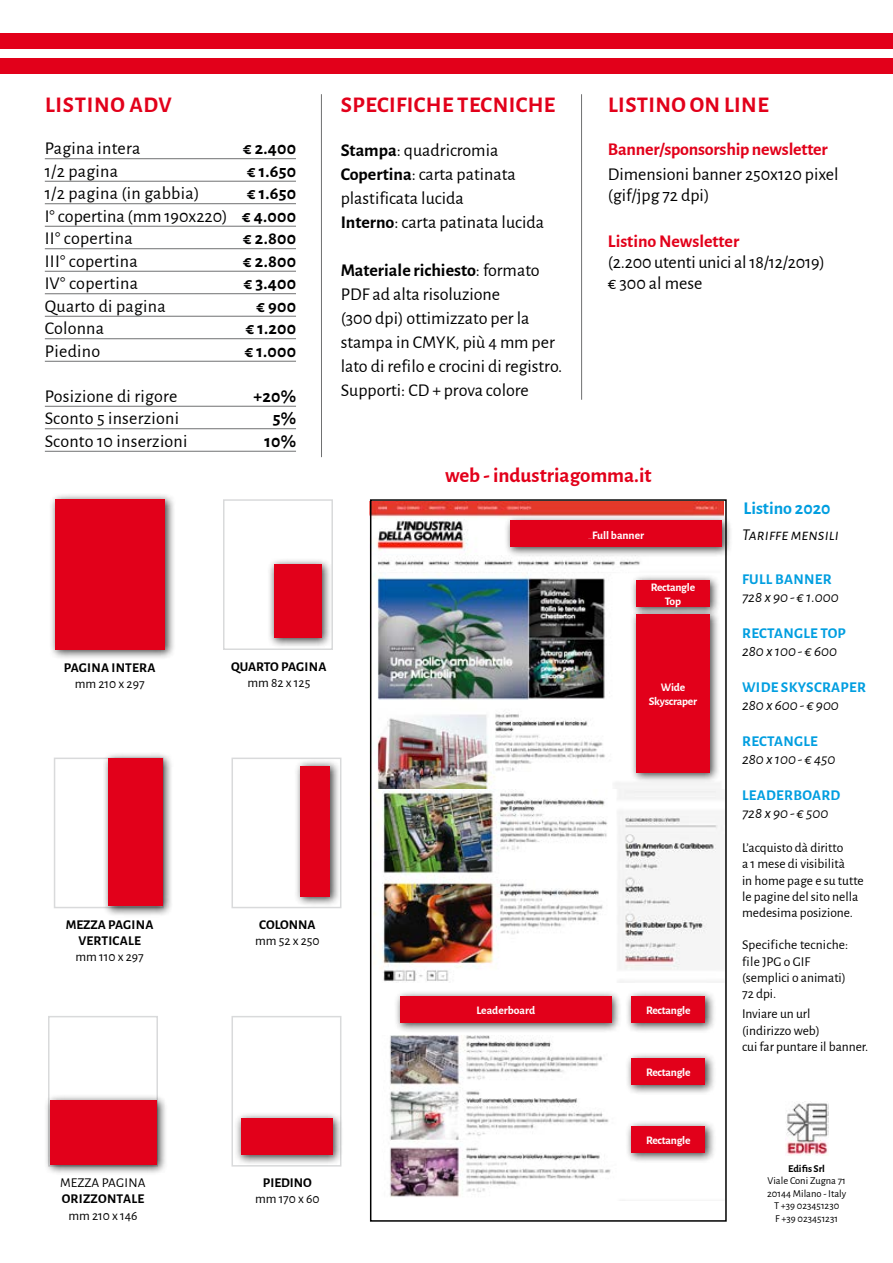
<style>
.page{position:relative;width:893px;height:1263px;background:#fff}
.page>*{position:absolute;margin:0;border:0;box-sizing:border-box;transform-origin:0 0}
.t1{font:700 22.5px "Alegreya Sans";letter-spacing:.02em;color:#e2001a}
.t2{font:700 21px "Alegreya Sans";color:#e2001a}
.t3{font:18px/24px "Alegreya Sans";color:#000}
.t4{font:700 18px "Alegreya Sans";letter-spacing:.015em;color:#000}
.t5{font:700 18px "Alegreya Sans";letter-spacing:-.01em;color:#e2001a}
.t6{font:700 18px "Alegreya Sans";color:#009ee0}
.t7{font:italic 16.5px "Alegreya Sans SC";color:#000}
.t8{font:italic 15px "Alegreya Sans";color:#000}
.t9{font:700 15px "Alegreya Sans";letter-spacing:.02em;color:#009ee0}
.t10{font:13.5px/16.2px "Alegreya Sans";color:#000}
.t11{font:700 13.5px/16.2px "Alegreya Sans";letter-spacing:.01em;color:#000;text-align:center}
.t12{font:700 11.55px/14px "Alegreya Sans";letter-spacing:-.02em;color:#fff;text-align:center}
.t13{font:700 11.55px "Alegreya Sans";color:#fff}
.t14{font:10.5px/12.6px "Alegreya Sans";color:#000;text-align:center}
.t15{font:700 10.5px "Alegreya Sans";letter-spacing:-.01em;color:#000}
.s1{font-weight:700}
</style>
<div class="page">
<hr style="left:45px;top:158px;width:251px;height:1px;background:#707172">
<hr style="left:45px;top:181px;width:251px;height:1px;background:#707172">
<hr style="left:45px;top:203px;width:251px;height:1px;background:#707172">
<hr style="left:45px;top:226px;width:251px;height:1px;background:#707172">
<hr style="left:45px;top:248px;width:251px;height:1px;background:#707172">
<hr style="left:45px;top:271px;width:251px;height:1px;background:#707172">
<hr style="left:45px;top:293px;width:251px;height:1px;background:#707172">
<hr style="left:45px;top:316px;width:251px;height:1px;background:#707172">
<hr style="left:45px;top:338px;width:251px;height:1px;background:#707172">
<hr style="left:45px;top:361px;width:251px;height:1px;background:#707172">
<hr style="left:45px;top:406px;width:251px;height:1px;background:#707172">
<hr style="left:45px;top:428px;width:251px;height:1px;background:#707172">
<hr style="left:45px;top:451px;width:251px;height:1px;background:#707172">
<hr style="left:581px;top:94px;width:1px;height:306px;background:#707172">
<img style="left:373px;top:502px;width:350px;height:287px">
<img style="left:373px;top:789px;width:351px;height:194px">
<img style="left:389px;top:1035px;width:236px;height:166px">
<div style="left:49px;top:493px;width:126px;height:167px;background:#000;opacity:.75"></div>
<div style="left:56px;top:499px;width:109px;height:151px;background:#e2001a"></div>
<div style="left:48px;top:1016px;width:110px;height:150px;border:2px solid #d9dadb"></div>
<div style="left:44px;top:1094px;width:123px;height:81px;background:#000;opacity:.75"></div>
<div style="left:50px;top:1100px;width:107px;height:65px;background:#e2001a"></div>
<div style="left:54px;top:757px;width:110px;height:151px;border:2px solid #d9dadb"></div>
<div style="left:103px;top:752px;width:70px;height:165px;background:#000;opacity:.75"></div>
<div style="left:109px;top:758px;width:54px;height:148px;background:#e2001a"></div>
<div style="left:223px;top:499px;width:110px;height:151px;border:2px solid #d9dadb"></div>
<div style="left:268px;top:558px;width:65px;height:91px;background:#000;opacity:.75"></div>
<div style="left:274px;top:565px;width:48px;height:73px;background:#e2001a"></div>
<div style="left:231px;top:1016px;width:110px;height:150px;border:2px solid #d9dadb"></div>
<div style="left:235px;top:1111px;width:109px;height:54px;background:#000;opacity:.75"></div>
<div style="left:241px;top:1118px;width:92px;height:37px;background:#e2001a"></div>
<div style="left:231px;top:757px;width:110px;height:151px;border:2px solid #d9dadb"></div>
<div style="left:294px;top:759px;width:46px;height:147px;background:#000;opacity:.75"></div>
<div style="left:300px;top:766px;width:30px;height:130px;background:#e2001a"></div>
<div style="left:625px;top:990px;width:91px;height:44px;background:#000;opacity:.75"></div>
<div style="left:631px;top:996px;width:74px;height:27px;background:#e2001a"></div>
<div style="left:625px;top:1051px;width:91px;height:44px;background:#000;opacity:.75"></div>
<div style="left:631px;top:1058px;width:74px;height:26px;background:#e2001a"></div>
<div style="left:625px;top:1119px;width:91px;height:44px;background:#000;opacity:.75"></div>
<div style="left:631px;top:1126px;width:74px;height:26px;background:#e2001a"></div>
<div style="left:630px;top:573px;width:91px;height:44px;background:#000;opacity:.75"></div>
<div style="left:636px;top:580px;width:74px;height:26px;background:#e2001a"></div>
<div style="left:630px;top:608px;width:91px;height:175px;background:#000;opacity:.75"></div>
<div style="left:636px;top:614px;width:74px;height:159px;background:#e2001a"></div>
<img style="left:785px;top:1102px;width:43px;height:53px">
<div style="left:505px;top:514px;width:228px;height:43px;background:#000;opacity:.75"></div>
<div style="left:511px;top:521px;width:211px;height:26px;background:#e2001a"></div>
<div style="left:394px;top:990px;width:228px;height:42px;background:#000;opacity:.75"></div>
<div style="left:400px;top:996px;width:211px;height:26px;background:#e2001a"></div>
<div style="left:370px;top:499px;width:357px;height:723px;border:2px solid #000"></div>
<hr style="left:321px;top:94px;width:1px;height:363px;background:#707172">
<div style="left:0;top:33px;width:893px;height:15px;background:#e2001a"></div>
<div style="left:0;top:58px;width:893px;height:16px;background:#e2001a"></div>
<p class="t1" style="left:45px;top:88px;width:128px">LISTINO ADV</p>
<p class="t3" style="left:45px;top:136px;width:97px">Pagina intera</p>
<p class="t4" style="left:243px;top:135px;width:55px">€ 2.400</p>
<p class="t3" style="left:45px;top:158px;width:75px">1/2 pagina</p>
<p class="t4" style="left:247px;top:158px;width:51px">€ 1.650</p>
<p class="t3" style="left:45px;top:181px;width:156px">1/2 pagina (in gabbia)</p>
<p class="t3" style="left:45px;top:181px;width:253px;line-height:22.5px;text-align:justify;text-indent:202px"><span class="s1">€ 1.650<br></span>I° copertina (mm 190x220) <span class="s1">€ 4.000<br></span>II° copertina</p>
<p class="t4" style="left:243px;top:225px;width:54px">€ 2.800</p>
<p class="t3" style="left:45px;top:248px;width:94px">III° copertina</p>
<p class="t4" style="left:243px;top:248px;width:54px">€ 2.800</p>
<p class="t3" style="left:45px;top:271px;width:95px">IV° copertina</p>
<p class="t4" style="left:244px;top:270px;width:54px">€ 3.400</p>
<p class="t3" style="left:45px;top:293px;width:122px">Quarto di pagina</p>
<p class="t4" style="left:257px;top:293px;width:41px">€ 900</p>
<p class="t3" style="left:45px;top:316px;width:61px">Colonna</p>
<p class="t4" style="left:246px;top:315px;width:52px">€ 1.200</p>
<p class="t3" style="left:45px;top:338px;width:57px">Piedino</p>
<p class="t4" style="left:245px;top:338px;width:53px">€ 1.000</p>
<p class="t3" style="left:45px;top:383px;width:134px">Posizione di rigore</p>
<p class="t4" style="left:254px;top:383px;width:44px">+20%</p>
<p class="t3" style="left:45px;top:406px;width:136px">Sconto 5 inserzioni</p>
<p class="t4" style="left:273px;top:405px;width:25px">5%</p>
<p class="t3" style="left:45px;top:428px;width:144px">Sconto 10 inserzioni</p>
<p class="t4" style="left:265px;top:428px;width:33px">10%</p>
<p class="t11" style="left:64px;top:658px;width:93px">PAGINA INTERA</p>
<p class="t10" style="left:75px;top:675px;width:71px">mm 210 x 297</p>
<p class="t11" style="left:231px;top:657px;width:97px">QUARTO PAGINA</p>
<p class="t10" style="left:247px;top:674px;width:64px">mm 82 x 125</p>
<p class="t11" style="left:66px;top:916px;width:89px">MEZZA PAGINA<br>VERTICALE</p>
<p class="t10" style="left:76px;top:948px;width:70px">mm 110 x 297</p>
<p class="t11" style="left:259px;top:916px;width:58px">COLONNA</p>
<p class="t10" style="left:255px;top:932px;width:66px">mm 52 x 250</p>
<p class="t1" style="left:341px;top:88px;width:216px">SPECIFICHE TECNICHE</p>
<p class="t3" style="left:341px;top:137px;width:205px"><span class="s1">Stampa</span>: quadricromia<br><span class="s1">Copertina</span>: carta patinata plastificata lucida<br><span class="s1">Interno</span>: carta patinata lucida</p>
<p class="t3" style="left:341px;top:257px;width:223px"><span class="s1">Materiale richiesto</span>: formato<br>PDF ad alta risoluzione<br>(300 dpi) ottimizzato per la stampa in CMYK, più 4 mm per lato di refilo e crocini di registro.<br>Supporti: CD + prova colore</p>
<p class="t1" style="left:608px;top:88px;width:162px">LISTINO ON LINE</p>
<p class="t5" style="left:608px;top:136px;width:221px">Banner/sponsorship newsletter</p>
<p class="t3" style="left:608px;top:163px;width:232px;line-height:21px">Dimensioni banner 250x120 pixel (gif/jpg 72 dpi)</p>
<p class="t5" style="left:608px;top:228px;width:133px">Listino Newsletter</p>
<p class="t3" style="left:608px;top:251px;width:218px;line-height:21px">(2.200 utenti unici al 18/12/2019) € 300 al mese</p>
<p class="t2" style="left:445px;top:460px;width:208px">web - industriagomma.it</p>
<p class="t13" style="left:592px;top:526px;width:53px">Full banner</p>
<p class="t12" style="left:651px;top:579px;width:46px">Rectangle<br>Top</p>
<p class="t12" style="left:649px;top:680px;width:50px">Wide<br>Skyscraper</p>
<p class="t13" style="left:476px;top:1002px;width:60px">Leaderboard</p>
<p class="t12" style="left:646px;top:1003px;width:46px">Rectangle</p>
<p class="t12" style="left:646px;top:1064px;width:46px">Rectangle</p>
<p class="t6" style="left:743px;top:495px;width:89px">Listino 2020</p>
<p class="t7" style="left:742px;top:524px;width:99px">Tariffe mensili</p>
<p class="t9" style="left:742px;top:568px;width:91px">FULL BANNER</p>
<p class="t8" style="left:742px;top:587px;width:98px">728 x 90 - € 1.000</p>
<p class="t9" style="left:742px;top:622px;width:105px">RECTANGLE TOP</p>
<p class="t8" style="left:742px;top:641px;width:97px">280 x 100 - € 600</p>
<p class="t9" style="left:742px;top:676px;width:125px">WIDE SKYSCRAPER</p>
<p class="t8" style="left:742px;top:695px;width:98px">280 x 600 - € 900</p>
<p class="t9" style="left:742px;top:730px;width:77px">RECTANGLE</p>
<p class="t8" style="left:742px;top:749px;width:95px">280 x 100 - € 450</p>
<p class="t9" style="left:742px;top:784px;width:100px">LEADERBOARD</p>
<p class="t8" style="left:742px;top:803px;width:88px">728 x 90 - € 500</p>
<p class="t10" style="left:742px;top:839px;width:123px">L’acquisto dà diritto<br>a 1 mese di visibilità<br>in home page e su tutte le pagine del sito nella medesima posizione.</p>
<p class="t10" style="left:742px;top:936px;width:108px">Specifiche tecniche: file JPG o GIF (semplici o animati)<br>72 dpi.</p>
<p class="t10" style="left:742px;top:1005px;width:128px">Inviare un url<br>(indirizzo web)<br>cui far puntare il banner.</p>
<p class="t10" style="left:60px;top:1174px;width:87px">MEZZA PAGINA</p>
<p class="t11" style="left:62px;top:1190px;width:84px">ORIZZONTALE</p>
<p class="t10" style="left:68px;top:1206px;width:71px">mm 210 x 146</p>
<p class="t11" style="left:263px;top:1174px;width:50px">PIEDINO</p>
<p class="t10" style="left:255px;top:1190px;width:66px">mm 170 x 60</p>
<p class="t12" style="left:646px;top:1132px;width:46px">Rectangle</p>
<p class="t15" style="left:788px;top:1160px;width:38px">Edifis Srl</p>
<p class="t14" style="left:767px;top:1174px;width:81px">Viale Coni Zugna 71<br>20144 Milano - Italy<br>T +39 023451230<br>F +39 023451231</p>
</div>
